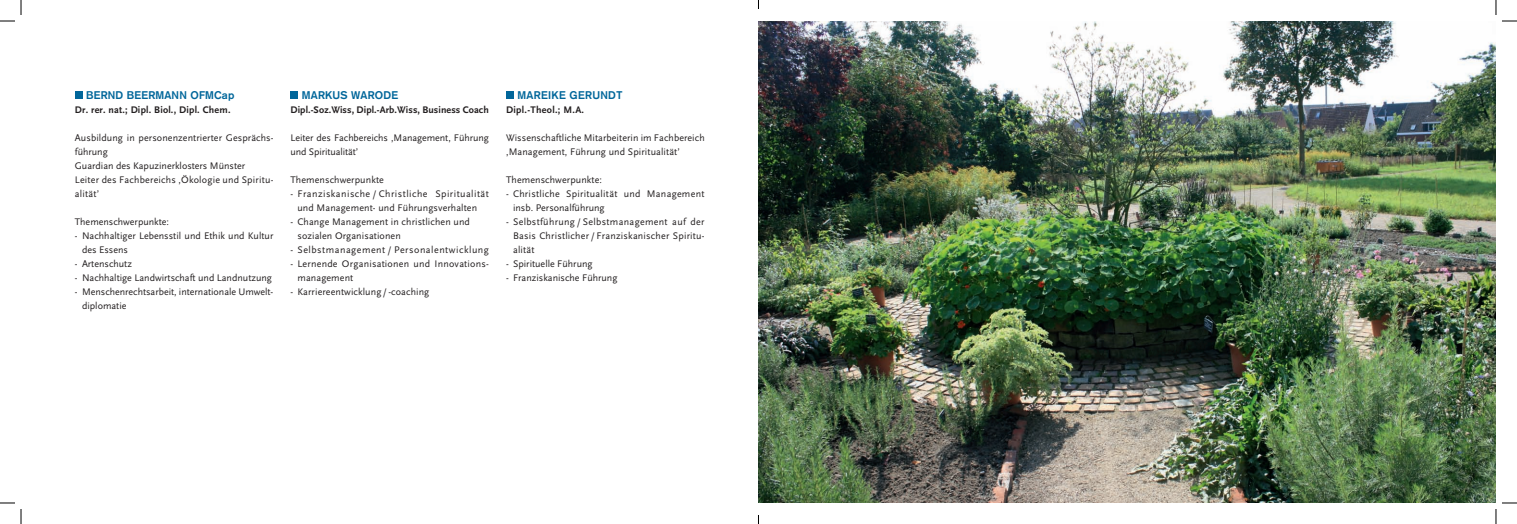
<style>
.page{position:relative;width:1517px;height:524px;background:#fff}
.page>*{position:absolute;margin:0;border:0;box-sizing:border-box;transform-origin:0 0}
.t1{font:700 11px "Akzidenz Grotesk";letter-spacing:.03em;color:#01669a}
.t2{font:10px/14px "Scala Sans";letter-spacing:.01em;color:#231f20}
.t3{font:700 10px "Scala Sans";letter-spacing:.01em;color:#231f20}
.t4{font:10px/14px "Scala Sans";letter-spacing:.045em;color:#231f20;text-align:center}
.t5{font:10px "Scala Sans";letter-spacing:.05em;color:#231f20}
.t6{font:700 10px "Scala Sans";letter-spacing:.03em;color:#231f20}
</style>
<div class="page">
<div style="left:290px;top:91px;width:8px;height:8px;background:#01669a"></div>
<div style="left:506px;top:91px;width:8px;height:8px;background:#01669a"></div>
<div style="left:75px;top:91px;width:8px;height:8px;background:#01669a"></div>
<img style="left:758px;top:21px;width:737px;height:482px">
<svg style="left:0;top:0;width:22px;height:22px"></svg>
<svg style="left:0;top:502px;width:22px;height:22px"></svg>
<svg style="left:1494px;top:0;width:22px;height:22px"></svg>
<svg style="left:1494px;top:502px;width:22px;height:22px"></svg>
<p class="t1" style="left:86px;top:89px;width:16px">BERND</p>
<p class="t1" style="left:127px;top:89px;width:16px">BEERMANN</p>
<p class="t1" style="left:190px;top:89px;width:45px">OFMCAP</p>
<p class="t3" style="left:75px;top:104px;width:157px">Dr. rer. nat.; Dipl. Biol., Dipl. Chem.</p>
<p class="t2" style="left:75px;top:131px;width:200px">Ausbildung in personenzentrierter Gesprächs&shy;führung<br>Guardian des Kapuzinerklosters Münster<br>Leiter des Fachbereichs ‚Ökologie und Spiritu&shy;alität’</p>
<p class="t2" style="left:75px;top:215px;width:96px">Themenschwerpunkte:</p>
<p class="t2" style="left:82px;top:229px;width:193px;text-indent:-7px">- Nachhaltiger Lebensstil und Ethik und Kultur des Essens</p>
<p class="t2" style="left:75px;top:257px;width:59px">- Artenschutz</p>
<p class="t2" style="left:75px;top:271px;width:198px">- Nachhaltige Landwirtschaft und Landnutzung</p>
<p class="t2" style="left:82px;top:285px;width:193px;text-indent:-7px">- Menschenrechtsarbeit, internationale Umwelt&shy;diplomatie</p>
<p class="t1" style="left:302px;top:89px;width:18px">MARKUS</p>
<p class="t1" style="left:351px;top:89px;width:18px">WARODE</p>
<p class="t3" style="left:290px;top:104px;width:200px">Dipl.-Soz.Wiss, Dipl.-Arb.Wiss, Business Coach</p>
<p class="t2" style="left:290px;top:131px;width:200px">Leiter des Fachbereichs ‚Management, Führung und Spiritualität’</p>
<p class="t2" style="left:290px;top:173px;width:95px">Themenschwerpunkte</p>
<p class="t4" style="left:290px;top:187px;width:200px">- Franziskanische / Christliche Spiritualität und Management- und Führungsverhalten</p>
<p class="t2" style="left:297px;top:215px;width:174px;text-indent:-7px">- Change Management in christlichen und sozialen Organisationen</p>
<p class="t5" style="left:290px;top:244px;width:200px">- Selbstmanagement / Personalentwicklung</p>
<p class="t2" style="left:297px;top:257px;width:193px;text-indent:-7px">- Lernende Organisationen und Innovations&shy;management</p>
<p class="t2" style="left:290px;top:285px;width:140px">- Karriereentwicklung / -coaching</p>
<p class="t1" style="left:517px;top:89px;width:106px">MAREIKE GERUNDT</p>
<p class="t6" style="left:506px;top:104px;width:80px">Dipl.-Theol.; M.A.</p>
<p class="t2" style="left:506px;top:131px;width:200px">Wissenschaftliche Mitarbeiterin im Fachbereich ‚Management, Führung und Spiritualität’</p>
<p class="t2" style="left:506px;top:173px;width:97px">Themenschwerpunkte:</p>
<p class="t2" style="left:513px;top:187px;width:193px;text-indent:-7px">- Christliche Spiritualität und Management insb. Personalführung</p>
<p class="t2" style="left:513px;top:215px;width:193px;text-align:justify;text-indent:-7px">- Selbstführung / Selbstmanagement auf der Basis Christlicher / Franziskanischer Spiritu&shy;alität</p>
<p class="t2" style="left:506px;top:257px;width:88px">- Spirituelle Führung</p>
<p class="t2" style="left:506px;top:271px;width:113px">- Franziskanische Führung</p>
</div>
